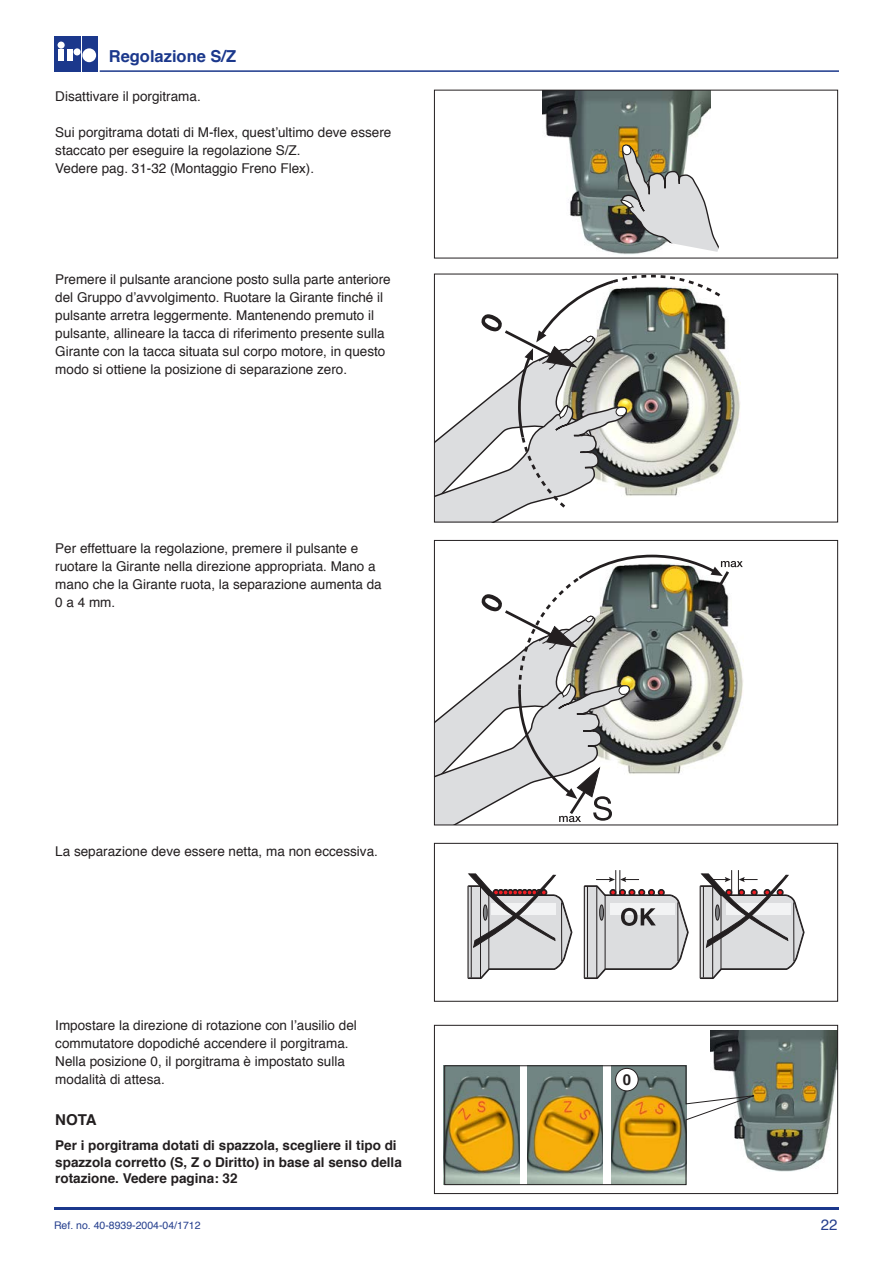
<style>
.page{position:relative;width:893px;height:1263px;background:#fff}
.page>*{position:absolute;margin:0;border:0;box-sizing:border-box;transform-origin:0 0}
.t1{font:700 16.5px "Helvetica";color:#1b388c}
.t2{font:700 15px "Helvetica";color:#231f20}
.t3{font:15px "Helvetica";color:#253f8e}
.t4{font:13.5px/18px "Helvetica";color:#231f20}
.t5{font:700 13.5px/16.5px "Helvetica";color:#231f20}
.t6{font:10.5px "Helvetica";color:#253f8e}
</style>
<div class="page">
<div style="left:54px;top:36px;width:43px;height:36px;background:#1b388c"></div>
<hr style="left:81px;top:36px;width:1px;height:36px;background:#fff">
<div style="left:67px;top:49px;width:6px;height:12px;background:#fff"></div>
<div style="left:58px;top:42px;width:7px;height:7px;background:#fff;border-radius:50%"></div>
<div style="left:58px;top:49px;width:6px;height:12px;background:#fff"></div>
<div style="left:82px;top:48px;width:14px;height:14px;background:#fff;border-radius:50%"></div>
<div style="left:74px;top:48px;width:7px;height:7px;background:#fff;border-radius:50%"></div>
<hr style="left:54px;top:1208px;width:785px;height:2px;background:#1b388c">
<hr style="left:100px;top:70px;width:739px;height:2px;background:#1b388c">
<img style="left:711px;top:1030px;width:125px;height:141px">
<div style="left:434px;top:1025px;width:404px;height:169px;border:1px solid #231f20"></div>
<img style="left:723px;top:317px;width:17px;height:147px">
<img style="left:542px;top:92px;width:169px;height:162px">
<div style="left:434px;top:90px;width:404px;height:168px;border:1px solid #231f20"></div>
<svg style="left:436px;top:276px;width:287px;height:244px"></svg>
<div style="left:434px;top:274px;width:404px;height:248px;border:1px solid #231f20"></div>
<svg style="left:436px;top:555px;width:307px;height:268px"></svg>
<div style="left:434px;top:540px;width:404px;height:285px;border:1px solid #231f20"></div>
<svg style="left:467px;top:874px;width:106px;height:105px"></svg>
<svg style="left:583px;top:870px;width:106px;height:109px"></svg>
<svg style="left:699px;top:870px;width:106px;height:109px"></svg>
<div style="left:434px;top:843px;width:404px;height:159px;border:1px solid #231f20"></div>
<svg style="left:621px;top:144px;width:98px;height:108px"></svg>
<svg style="left:444px;top:1065px;width:317px;height:120px"></svg>
<div style="left:616px;top:1068px;width:22px;height:23px;background:#fff;border-radius:50%"></div>
<div style="left:615px;top:1068px;width:23px;height:23px;border:1px solid #231f20;border-radius:50%"></div>
<p class="t1" style="left:109px;top:43px;width:129px">Regolazione S/Z</p>
<p class="t4" style="left:55px;top:87px;width:147px">Disattivare il porgitrama.</p>
<p class="t4" style="left:55px;top:123px;width:338px">Sui porgitrama dotati di M-flex, quest’ultimo deve essere staccato per eseguire la regolazione S/Z.<br>Vedere pag. 31-32 (Montaggio Freno Flex).</p>
<p class="t4" style="left:55px;top:271px;width:337px">Premere il pulsante arancione posto sulla parte anteriore del Gruppo d’avvolgimento. Ruotare la Girante finché il pulsante arretra leggermente. Mantenendo premuto il pulsante, allineare la tacca di riferimento presente sulla Girante con la tacca situata sul corpo motore, in questo modo si ottiene la posizione di separazione zero.</p>
<p class="t4" style="left:55px;top:540px;width:328px">Per effettuare la regolazione, premere il pulsante e ruotare la Girante nella direzione appropriata. Mano a mano che la Girante ruota, la separazione aumenta da 0 a 4 mm.</p>
<p class="t4" style="left:55px;top:843px;width:324px">La separazione deve essere netta, ma non eccessiva.</p>
<p class="t4" style="left:55px;top:1016px;width:303px">Impostare la direzione di rotazione con l’ausilio del commutatore dopodiché accendere il porgitrama.<br>Nella posizione 0, il porgitrama è impostato sulla modalità di attesa.</p>
<p class="t2" style="left:55px;top:1108px;width:43px">NOTA</p>
<p class="t5" style="left:55px;top:1137px;width:348px">Per i porgitrama dotati di spazzola, scegliere il tipo di spazzola corretto (S, Z o Diritto) in base al senso della rotazione. Vedere pagina: 32</p>
<p class="t6" style="left:54px;top:1217px;width:148px">Ref. no. 40-8939-2004-04/1712</p>
<p class="t2" style="left:623px;top:1067px;width:10px">0</p>
<p class="t3" style="left:821px;top:1213px;width:18px">22</p>
</div>
